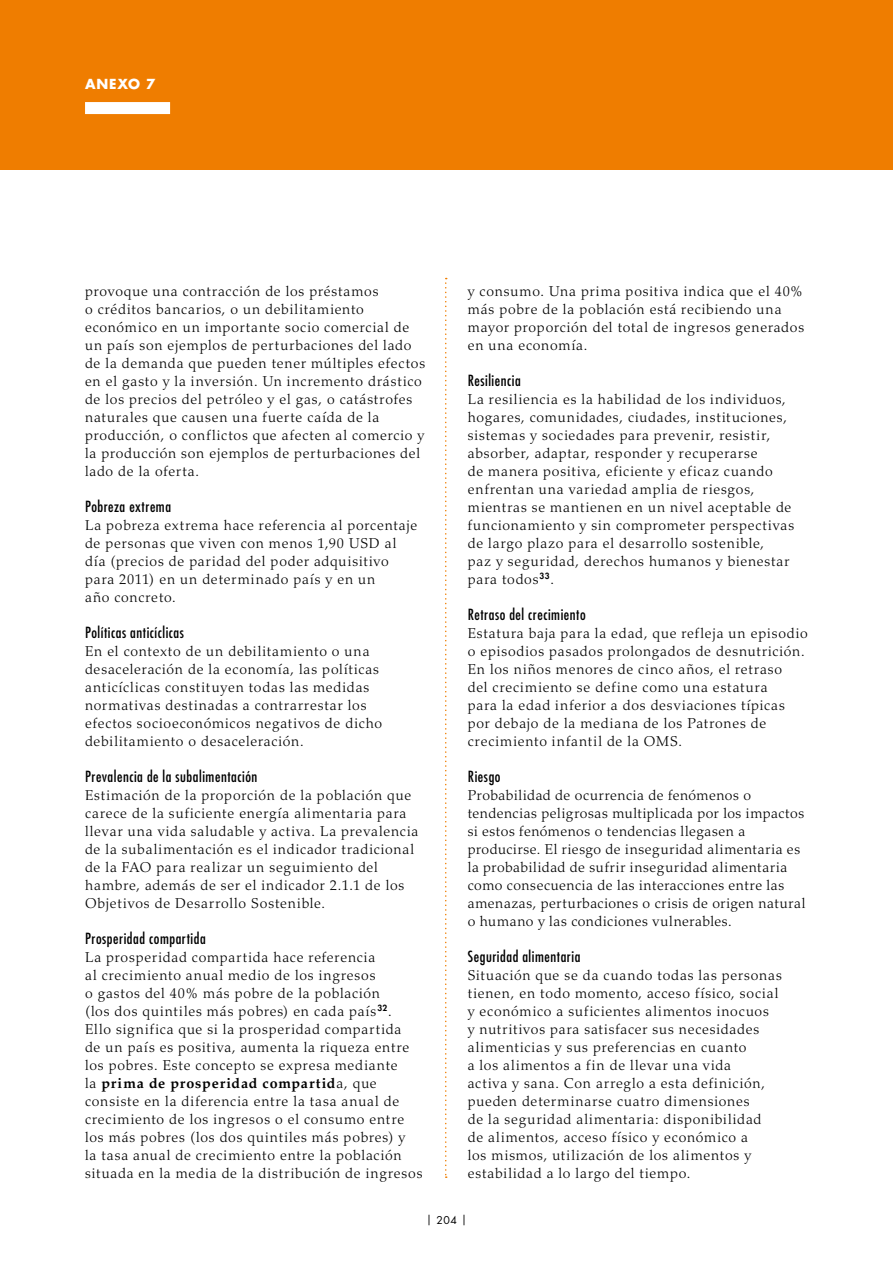
<style>
.page{position:relative;width:893px;height:1263px;background:#fff}
.page>*{position:absolute;margin:0;border:0;box-sizing:border-box;transform-origin:0 0}
.Heading4_OK{font:condensed 15px "Futura Std";letter-spacing:.035em;color:#000}
.NewPara1_OK{font:300 14.25px/18px "Palatino LT Std";letter-spacing:.055em;color:#000}
.NewPara1_OK-2{font:300 14.25px/18px "Palatino LT Std";letter-spacing:.035em;color:#000}
.EndNote{font:700 13.5px "Futura Std";letter-spacing:.06em;color:#fff}
.t1{font:10.5px "Futura Std";color:#000}
.s1{font-weight:700}
</style>
<div class="page">
<svg style="left:445px;top:278px;width:2px;height:900px"></svg>
<div style="left:0;top:0;width:893px;height:170px;background:#ef7d00"></div>
<div style="left:85px;top:102px;width:85px;height:12px;background:#fff"></div>
<p class="EndNote" style="left:85px;top:75px;width:72px">ANEXO 7</p>
<p class="NewPara1_OK" style="left:85px;top:282px;width:342px">provoque una contracción de los préstamos<br>o créditos bancarios, o un debilitamiento económico en un importante socio comercial de un país son ejemplos de perturbaciones del lado de la demanda que pueden tener múltiples efectos en el gasto y la inversión. Un incremento drástico de los precios del petróleo y el gas, o catástrofes naturales que causen una fuerte caída de la producción, o conflictos que afecten al comercio y la producción son ejemplos de perturbaciones del lado de la oferta.</p>
<p class="Heading4_OK" style="left:85px;top:497px;width:88px">Pobreza extrema</p>
<p class="NewPara1_OK" style="left:85px;top:516px;width:334px">La pobreza extrema hace referencia al porcentaje de personas que viven con menos 1,90 USD al día (precios de paridad del poder adquisitivo para 2011) en un determinado país y en un<br>año concreto.</p>
<p class="Heading4_OK" style="left:85px;top:623px;width:100px">Políticas anticíclicas</p>
<p class="NewPara1_OK" style="left:85px;top:642px;width:299px">En el contexto de un debilitamiento o una desaceleración de la economía, las políticas anticíclicas constituyen todas las medidas normativas destinadas a contrarrestar los efectos socioeconómicos negativos de dicho debilitamiento o desaceleración.</p>
<p class="Heading4_OK" style="left:85px;top:767px;width:174px">Prevalencia de la subalimentación</p>
<p class="NewPara1_OK" style="left:85px;top:786px;width:335px">Estimación de la proporción de la población que carece de la suficiente energía alimentaria para llevar una vida saludable y activa. La prevalencia de la subalimentación es el indicador tradicional de la FAO para realizar un seguimiento del hambre, además de ser el indicador 2.1.1 de los Objetivos de Desarrollo Sostenible.</p>
<p class="Heading4_OK" style="left:85px;top:929px;width:122px">Prosperidad compartida</p>
<p class="NewPara1_OK" style="left:85px;top:948px;width:339px">La prosperidad compartida hace referencia<br>al crecimiento anual medio de los ingresos<br>o gastos del 40% más pobre de la población<br>(los dos quintiles más pobres) en cada país<sup>32</sup>.<br>Ello significa que si la prosperidad compartida<br>de un país es positiva, aumenta la riqueza entre los pobres. Este concepto se expresa mediante<br>la <span class="s1">prima de prosperidad compartid</span>a, que consiste en la diferencia entre la tasa anual de crecimiento de los ingresos o el consumo entre los más pobres (los dos quintiles más pobres) y<br>la tasa anual de crecimiento entre la población situada en la media de la distribución de ingresos</p>
<p class="NewPara1_OK" style="left:468px;top:282px;width:338px">y consumo. Una prima positiva indica que el 40% más pobre de la población está recibiendo una mayor proporción del total de ingresos generados en una economía.</p>
<p class="Heading4_OK" style="left:468px;top:371px;width:55px">Resiliencia</p>
<p class="NewPara1_OK" style="left:468px;top:390px;width:328px">La resiliencia es la habilidad de los individuos, hogares, comunidades, ciudades, instituciones, sistemas y sociedades para prevenir, resistir, absorber, adaptar, responder y recuperarse<br>de manera positiva, eficiente y eficaz cuando enfrentan una variedad amplia de riesgos, mientras se mantienen en un nivel aceptable de funcionamiento y sin comprometer perspectivas de largo plazo para el desarrollo sostenible,<br>paz y seguridad, derechos humanos y bienestar para todos<sup>33</sup>.</p>
<p class="Heading4_OK" style="left:468px;top:605px;width:119px">Retraso del crecimiento</p>
<p class="NewPara1_OK" style="left:468px;top:624px;width:342px">Estatura baja para la edad, que refleja un episodio o episodios pasados prolongados de desnutrición.<br>En los niños menores de cinco años, el retraso<br>del crecimiento se define como una estatura<br>para la edad inferior a dos desviaciones típicas por debajo de la mediana de los Patrones de crecimiento infantil de la OMS.</p>
<p class="Heading4_OK" style="left:468px;top:767px;width:34px">Riesgo</p>
<p class="NewPara1_OK-2" style="left:468px;top:786px;width:339px">Probabilidad de ocurrencia de fenómenos o tendencias peligrosas multiplicada por los impactos si estos fenómenos o tendencias llegasen a producirse. El riesgo de inseguridad alimentaria es la probabilidad de sufrir inseguridad alimentaria como consecuencia de las interacciones entre las amenazas, perturbaciones o crisis de origen natural o humano y las condiciones vulnerables.</p>
<p class="Heading4_OK" style="left:468px;top:947px;width:114px">Seguridad alimentaria</p>
<p class="NewPara1_OK" style="left:468px;top:966px;width:316px">Situación que se da cuando todas las personas tienen, en todo momento, acceso físico, social y económico a suficientes alimentos inocuos<br>y nutritivos para satisfacer sus necesidades alimenticias y sus preferencias en cuanto<br>a los alimentos a fin de llevar una vida<br>activa y sana. Con arreglo a esta definición, pueden determinarse cuatro dimensiones<br>de la seguridad alimentaria: disponibilidad<br>de alimentos, acceso físico y económico a<br>los mismos, utilización de los alimentos y estabilidad a lo largo del tiempo.</p>
<p class="t1" style="left:426px;top:1214px;width:42px">| 204 |</p>
</div>
